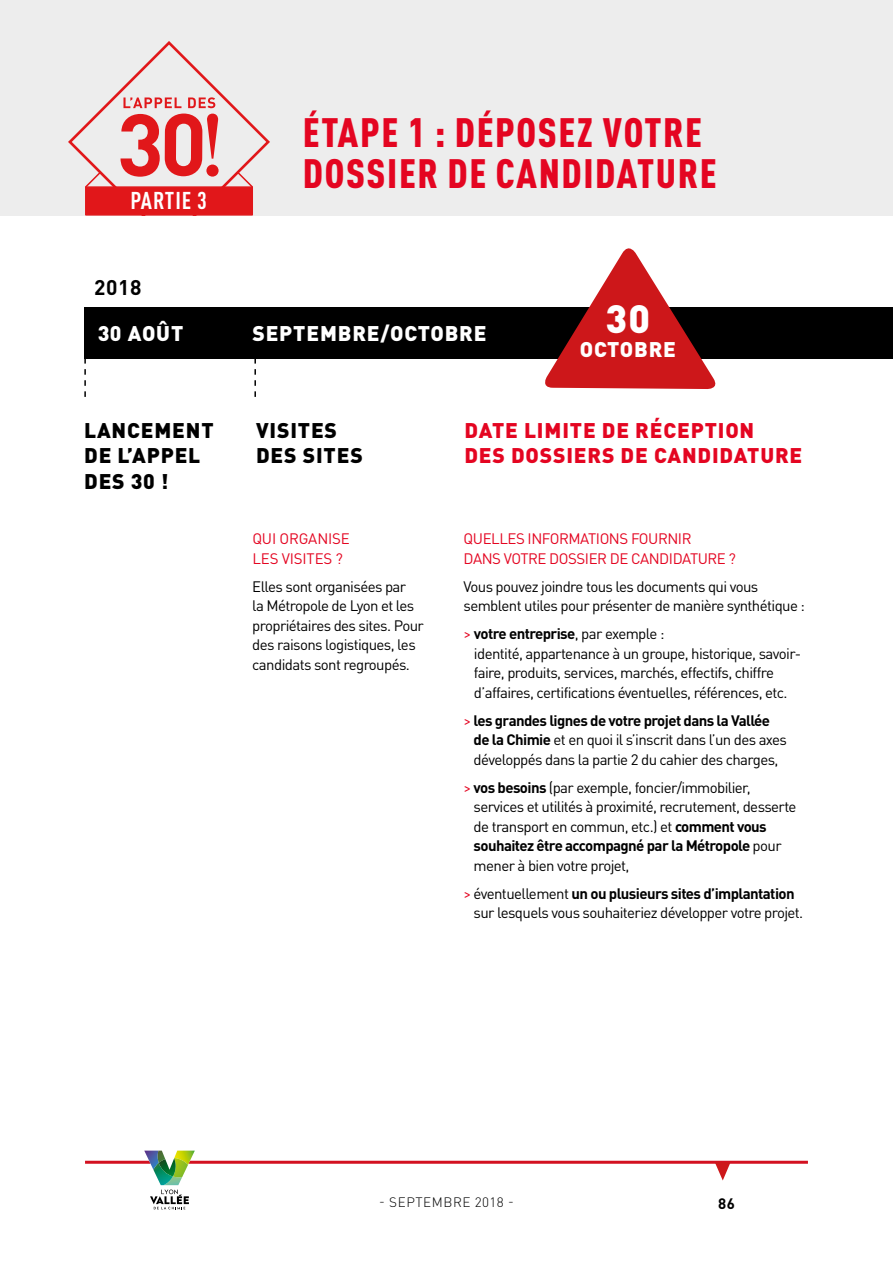
<style>
.page{position:relative;width:893px;height:1263px;background:#fff}
.page>*{position:absolute;margin:0;border:0;box-sizing:border-box;transform-origin:0 0}
.t1{font:900 condensed 40.5px/40.5px "DIN Pro";letter-spacing:.04em;color:#e40521}
.t2{font:900 39px "DIN Pro";color:#fff}
.t3{font:700 condensed 24px "DIN Pro";letter-spacing:.04em;color:#fff}
.t4{font:900 21px/25.5px "DIN Pro";letter-spacing:.04em;color:#e40521}
.t5{font:900 21px/25.5px "DIN Pro";letter-spacing:.04em;color:#000}
.t6{font:900 21px "DIN Pro";letter-spacing:.04em;color:#fff}
.t7{font:700 21px "DIN Pro";color:#000}
.t8{font:15px/19.5px "DIN Pro";letter-spacing:-.04em;color:#000}
.t9{font:15px/19.5px "DIN Pro";letter-spacing:-.03em;color:#e40521}
.t10{font:15px/19.5px "DIN Pro";letter-spacing:-.01em;color:#e40521}
.t11{font:700 15px "DIN Pro";color:#000}
.t12{font:300 13.5px "DIN Pro";letter-spacing:.04em;color:#000}
.s1{color:#e40521}
.s2{font-weight:700}
</style>
<div class="page">
<div style="left:0;top:0;width:893px;height:216px;background:#ededed"></div>
<hr style="left:85px;top:1161px;width:723px;height:3px;background:#d31120">
<svg style="left:134px;top:1150px;width:69px;height:59px"></svg>
<svg style="left:715px;top:1163px;width:15px;height:17px"></svg>
<svg style="left:68px;top:41px;width:202px;height:175px"></svg>
<div style="left:85px;top:307px;width:808px;height:51px;background:#000"></div>
<svg style="left:84px;top:358px;width:2px;height:39px"></svg>
<svg style="left:254px;top:358px;width:2px;height:39px"></svg>
<svg style="left:540px;top:248px;width:180px;height:141px"></svg>
<h3 class="t3" style="left:130px;top:186px;width:78px">PARTIE 3</h3>
<h3 class="t7" style="left:94px;top:274px;width:49px">2018</h3>
<h1 class="t1" style="left:303px;top:112px;width:415px">ÉTAPE 1 : DÉPOSEZ VOTRE<br>DOSSIER DE CANDIDATURE</h1>
<h3 class="t6" style="left:98px;top:319px;width:87px">30 AOÛT</h3>
<h3 class="t6" style="left:252px;top:319px;width:236px">SEPTEMBRE/OCTOBRE</h3>
<h2 class="t2" style="left:606px;top:292px;width:46px">30</h2>
<h3 class="t6" style="left:580px;top:335px;width:98px">OCTOBRE</h3>
<h3 class="t5" style="left:84px;top:417px;width:131px">LANCEMENT<br>DE L’APPEL<br>DES 30 !</h3>
<h3 class="t5" style="left:256px;top:417px;width:108px">VISITES<br>DES SITES</h3>
<h3 class="t4" style="left:464px;top:417px;width:339px">DATE LIMITE DE RÉCEPTION<br>DES DOSSIERS DE CANDIDATURE</h3>
<p class="t10" style="left:252px;top:528px;width:99px">QUI ORGANISE<br>LES VISITES ?</p>
<p class="t8" style="left:252px;top:575px;width:173px">Elles sont organisées par<br>la Métropole de Lyon et les propriétaires des sites. Pour des raisons logistiques, les candidats sont regroupés.</p>
<p class="t9" style="left:464px;top:528px;width:274px">QUELLES INFORMATIONS FOURNIR<br>DANS VOTRE DOSSIER DE CANDIDATURE ?</p>
<p class="t8" style="left:463px;top:575px;width:343px">Vous pouvez joindre tous les documents qui vous semblent utiles pour présenter de manière synthétique :</p>
<p class="t8" style="left:474px;top:623px;width:329px;text-indent:-10px"><span class="s1">&gt;</span> <span class="s2">votre entreprise</span>, par exemple :<br>identité, appartenance à un groupe, historique, savoir&shy;faire, produits, services, marchés, effectifs, chiffre d’affaires, certifications éventuelles, références, etc.</p>
<p class="t8" style="left:474px;top:709px;width:315px;text-indent:-10px"><span class="s1">&gt;</span> <span class="s2">les grandes lignes de votre projet dans la Vallée de la Chimie</span> et en quoi il s’inscrit dans l’un des axes développés dans la partie 2 du cahier des charges,</p>
<p class="t8" style="left:474px;top:776px;width:324px;text-indent:-10px"><span class="s1">&gt;</span> <span class="s2">vos besoins</span> (par exemple, foncier/immobilier, services et utilités à proximité, recrutement, desserte de transport en commun, etc.) et <span class="s2">comment vous souhaitez être accompagné par la Métropole</span> pour mener à bien votre projet,</p>
<p class="t8" style="left:474px;top:882px;width:331px;text-indent:-10px"><span class="s1">&gt;</span> éventuellement <span class="s2">un ou plusieurs sites d’implantation </span>sur lesquels vous souhaiteriez développer votre projet.</p>
<p class="t12" style="left:379px;top:1193px;width:136px">- SEPTEMBRE 2018 -</p>
<p class="t11" style="left:718px;top:1193px;width:18px">86</p>
</div>
